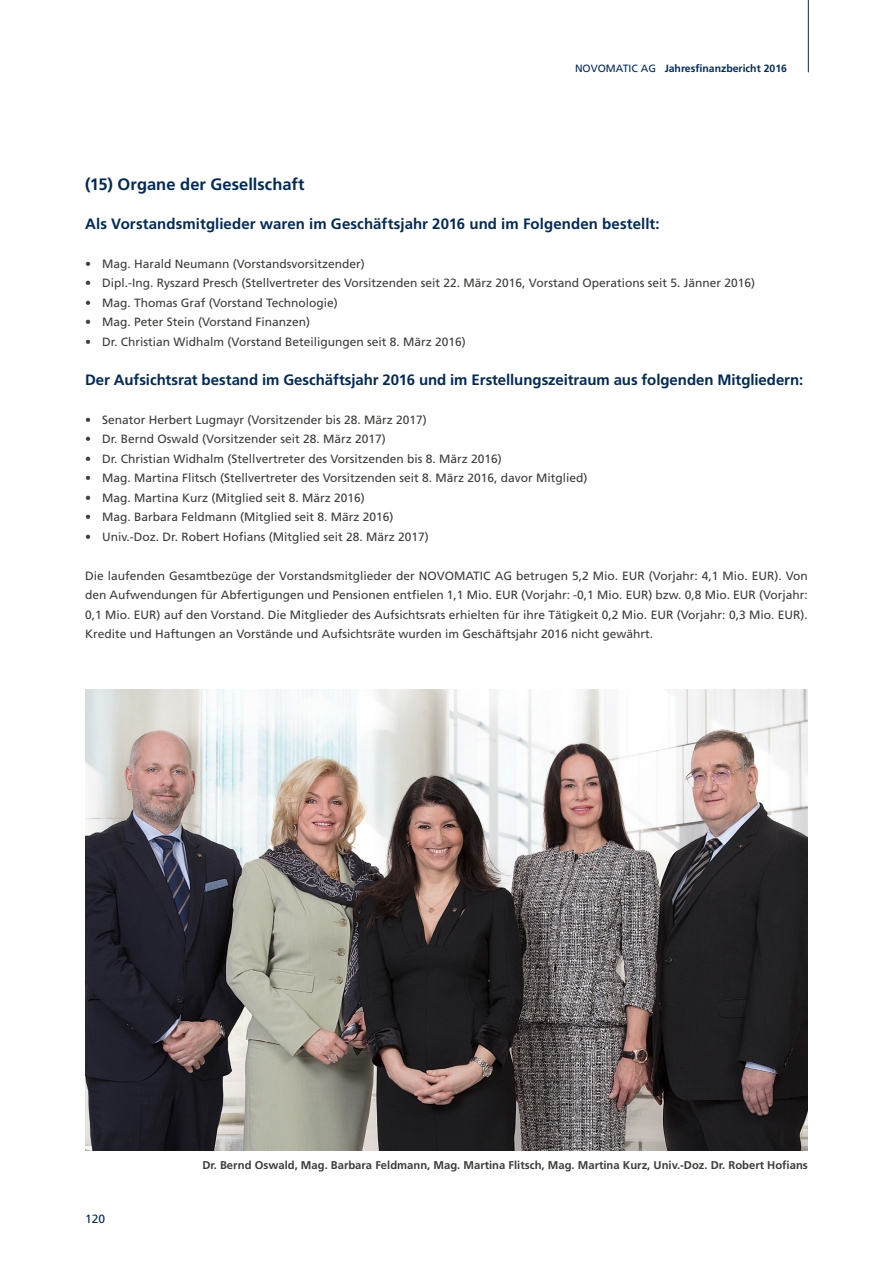
<style>
.page{position:relative;width:893px;height:1263px;background:#fff}
.page>*{position:absolute;margin:0;border:0;box-sizing:border-box;transform-origin:0 0}
.t1{font:700 16.5px "Frutiger LT Std";color:#002a5a}
.t2{font:700 15px "Frutiger LT Std";color:#002a5a}
.t3{font:12px/19.5px "Frutiger LT Std";color:#3c3c3b;text-align:justify}
.t4{font:12px "Frutiger LT Std";color:#002a5a}
.t5{font:700 11.25px "Frutiger LT Std";color:#3c3c3b}
.t6{font:700 10.5px "Frutiger LT Std";color:#002a5a}
.s1{font-weight:400}
</style>
<div class="page">
<hr style="left:808px;top:0;width:1px;height:72px;background:#002a5a">
<img style="left:85px;top:690px;width:723px;height:460px">
<p class="t6" style="left:575px;top:62px;width:213px"><span class="s1">NOVOMATIC AG</span> Jahresfinanzbericht 2016</p>
<h1 class="t1" style="left:85px;top:174px;width:221px">(15) Organe der Gesellschaft</h1>
<p class="t2" style="left:85px;top:215px;width:576px">Als Vorstandsmitglieder waren im Geschäftsjahr 2016 und im Folgenden bestellt:</p>
<p class="t3" style="left:85px;top:254px;width:281px">• Mag. Harald Neumann (Vorstandsvorsitzender)</p>
<p class="t3" style="left:85px;top:273px;width:672px">• Dipl.-Ing. Ryszard Presch (Stellvertreter des Vorsitzenden seit 22. März 2016, Vorstand Operations seit 5. Jänner 2016)</p>
<p class="t3" style="left:85px;top:293px;width:254px">• Mag. Thomas Graf (Vorstand Technologie)</p>
<p class="t3" style="left:85px;top:312px;width:227px">• Mag. Peter Stein (Vorstand Finanzen)</p>
<p class="t3" style="left:85px;top:332px;width:382px">• Dr. Christian Widhalm (Vorstand Beteiligungen seit 8. März 2016)</p>
<p class="t2" style="left:85px;top:371px;width:720px">Der Aufsichtsrat bestand im Geschäftsjahr 2016 und im Erstellungszeitraum aus folgenden Mitgliedern:</p>
<p class="t3" style="left:85px;top:410px;width:343px">• Senator Herbert Lugmayr (Vorsitzender bis 28. März 2017)</p>
<p class="t3" style="left:85px;top:429px;width:302px">• Dr. Bernd Oswald (Vorsitzender seit 28. März 2017)</p>
<p class="t3" style="left:85px;top:449px;width:418px">• Dr. Christian Widhalm (Stellvertreter des Vorsitzenden bis 8. März 2016)</p>
<p class="t3" style="left:85px;top:468px;width:504px">• Mag. Martina Flitsch (Stellvertreter des Vorsitzenden seit 8. März 2016, davor Mitglied)</p>
<p class="t3" style="left:85px;top:488px;width:281px">• Mag. Martina Kurz (Mitglied seit 8. März 2016)</p>
<p class="t3" style="left:85px;top:507px;width:310px">• Mag. Barbara Feldmann (Mitglied seit 8. März 2016)</p>
<p class="t3" style="left:85px;top:527px;width:345px">• Univ.-Doz. Dr. Robert Hofians (Mitglied seit 28. März 2017)</p>
<p class="t3" style="left:85px;top:566px;width:724px">Die laufenden Gesamtbezüge der Vorstandsmitglieder der NOVOMATIC AG betrugen 5,2 Mio. EUR (Vorjahr: 4,1 Mio. EUR). Von den Aufwendungen für Abfertigungen und Pensionen entfielen 1,1 Mio. EUR (Vorjahr: -0,1 Mio. EUR) bzw. 0,8 Mio. EUR (Vorjahr:<br>0,1 Mio. EUR) auf den Vorstand. Die Mitglieder des Aufsichtsrats erhielten für ihre Tätigkeit 0,2 Mio. EUR (Vorjahr: 0,3 Mio. EUR).<br>Kredite und Haftungen an Vorstände und Aufsichtsräte wurden im Geschäftsjahr 2016 nicht gewährt.</p>
<p class="t4" style="left:85px;top:1212px;width:22px">120</p>
<p class="t5" style="left:202px;top:1159px;width:607px">Dr. Bernd Oswald, Mag. Barbara Feldmann, Mag. Martina Flitsch, Mag. Martina Kurz, Univ.-Doz. Dr. Robert Hofians</p>
</div>
